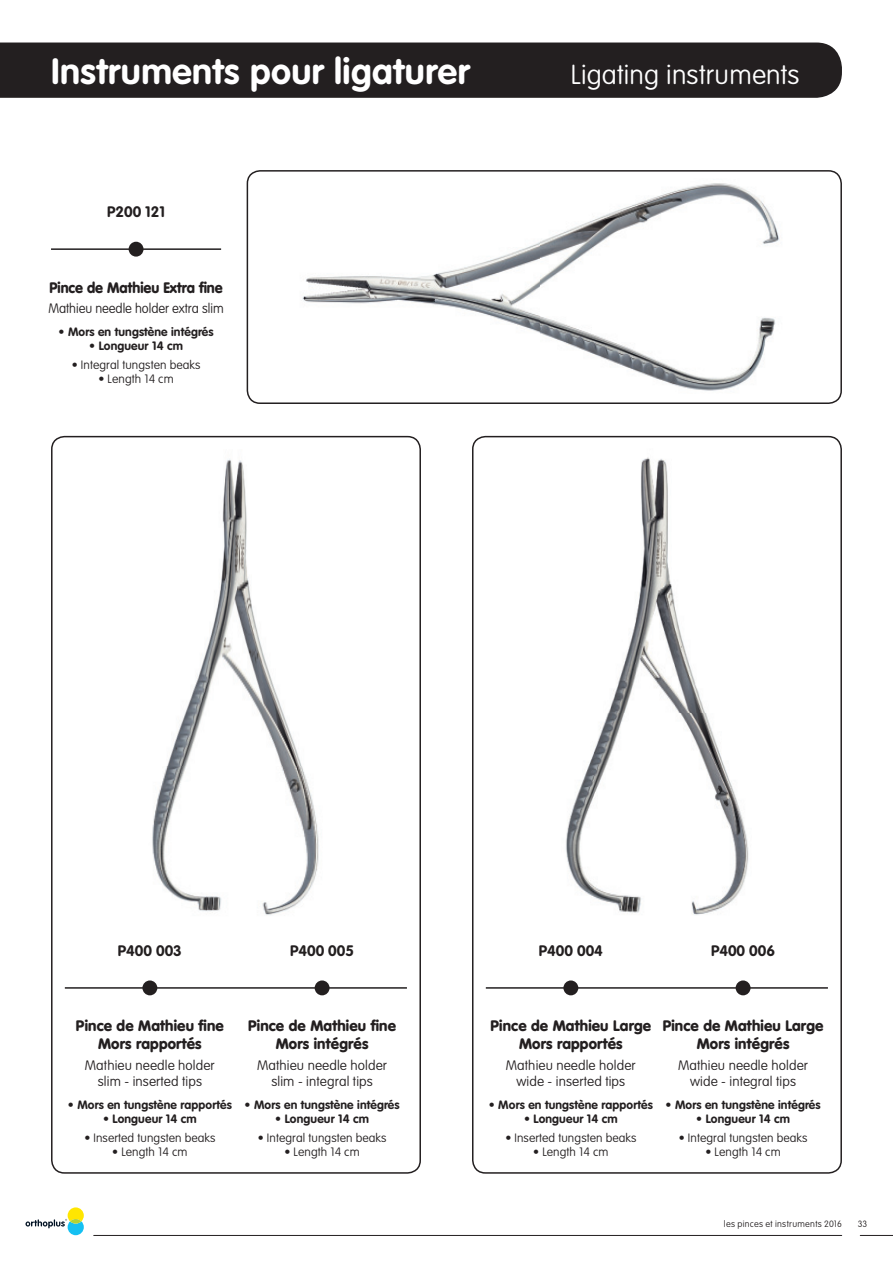
<style>
.page{position:relative;width:893px;height:1263px;background:#fff}
.page>*{position:absolute;margin:0;border:0;box-sizing:border-box;transform-origin:0 0}
.t1{font:700 36px "VAG Rounded LT Pro";letter-spacing:.01em;color:#fff}
.t2{font:100 27px "VAG Rounded LT Pro";letter-spacing:.01em;color:#fff}
.t3{font:900 15px/18px "VAG Rounded LT Pro";letter-spacing:.01em;color:#231f20;text-align:center}
.t4{font:700 15px "VAG Rounded LT Pro";color:#231f20}
.t5{font:900 15px "VAG Rounded LT Pro";letter-spacing:.01em;color:#231f20;scale:.95 1}
.t6{font:100 13.5px/16.2px "VAG Rounded LT Pro";letter-spacing:.01em;color:#231f20;text-align:center}
.t7{font:100 13.5px "VAG Rounded LT Pro";letter-spacing:.01em;color:#231f20;scale:.95 1}
.t8{font:700 12px "VAG Rounded LT Pro";letter-spacing:.01em;color:#231f20}
.t9{font:100 12px "VAG Rounded LT Pro";letter-spacing:.01em;color:#231f20}
.t10{font:100 9px "VAG Rounded LT Pro";letter-spacing:.035em;color:#231f20}
.s1{font-weight:100}
</style>
<div class="page">
<svg style="left:26px;top:1207px;width:58px;height:28px"></svg>
<hr style="left:94px;top:1235px;width:748px;height:1px;background:#231f20">
<hr style="left:860px;top:1235px;width:33px;height:1px;background:#231f20">
<div style="left:0;top:43px;width:842px;height:55px;background:#231f20"></div>
<hr style="left:51px;top:248px;width:170px;height:2px;background:#231f20">
<div style="left:129px;top:242px;width:15px;height:15px;background:#231f20;border-radius:50%"></div>
<img style="left:302px;top:183px;width:478px;height:208px">
<div style="left:247px;top:170px;width:595px;height:234px;border:2px solid #231f20;border-radius:13px"></div>
<img style="left:152px;top:459px;width:167px;height:456px">
<div style="left:51px;top:436px;width:370px;height:738px;border:2px solid #231f20;border-radius:13px"></div>
<img style="left:566px;top:457px;width:183px;height:458px">
<div style="left:472px;top:436px;width:370px;height:738px;border:2px solid #231f20;border-radius:13px"></div>
<hr style="left:65px;top:987px;width:342px;height:2px;background:#231f20">
<div style="left:142px;top:980px;width:15px;height:15px;background:#231f20;border-radius:50%"></div>
<div style="left:315px;top:980px;width:15px;height:15px;background:#231f20;border-radius:50%"></div>
<hr style="left:486px;top:987px;width:342px;height:2px;background:#231f20">
<div style="left:563px;top:980px;width:15px;height:15px;background:#231f20;border-radius:50%"></div>
<div style="left:736px;top:980px;width:14px;height:15px;background:#231f20;border-radius:50%"></div>
<h1 class="t1" style="left:51px;top:56px;width:420px">Instruments pour ligaturer</h1>
<p class="t4" style="left:107px;top:206px;width:59px">P200 121</p>
<p class="t5" style="left:49px;top:281px;width:184px">Pince de Mathieu Extra fine</p>
<p class="t7" style="left:48px;top:303px;width:186px">Mathieu needle holder extra slim</p>
<p class="t8" style="left:59px;top:327px;width:157px">• Mors en tungstène intégrés</p>
<p class="t8" style="left:89px;top:341px;width:95px">• Longueur 14 cm</p>
<p class="t9" style="left:72px;top:360px;width:130px">• Integral tungsten beaks</p>
<p class="t9" style="left:98px;top:374px;width:77px">• Length 14 cm</p>
<h2 class="t2" style="left:571px;top:63px;width:230px">Ligating instruments</h2>
<p class="t4" style="left:118px;top:944px;width:66px">P400 003</p>
<p class="t4" style="left:290px;top:944px;width:66px">P400 005</p>
<p class="t3" style="left:76px;top:1018px;width:149px">Pince de Mathieu fine<br>Mors rapportés</p>
<p class="t6" style="left:85px;top:1058px;width:131px">Mathieu needle holder slim - inserted tips</p>
<p class="t8" style="left:68px;top:1099px;width:166px">• Mors en tungstène rapportés</p>
<p class="t8" style="left:103px;top:1114px;width:95px">• Longueur 14 cm</p>
<p class="t9" style="left:84px;top:1133px;width:133px">• Inserted tungsten beaks</p>
<p class="t9" style="left:112px;top:1147px;width:77px">• Length 14 cm</p>
<p class="t3" style="left:248px;top:1018px;width:149px">Pince de Mathieu fine<br>Mors intégrés</p>
<p class="t6" style="left:257px;top:1058px;width:131px">Mathieu needle holder slim - integral tips</p>
<p class="t8" style="left:245px;top:1099px;width:157px">• Mors en tungstène intégrés</p>
<p class="t8" style="left:275px;top:1114px;width:95px">• Longueur 14 cm</p>
<p class="t9" style="left:258px;top:1133px;width:130px">• Integral tungsten beaks</p>
<p class="t9" style="left:284px;top:1147px;width:77px">• Length 14 cm</p>
<p class="t4" style="left:539px;top:944px;width:66px">P400 004</p>
<p class="t4" style="left:711px;top:944px;width:66px">P400 006</p>
<p class="t3" style="left:490px;top:1018px;width:162px">Pince de Mathieu Large<br>Mors rapportés</p>
<p class="t6" style="left:506px;top:1058px;width:131px">Mathieu needle holder wide - inserted tips</p>
<p class="t8" style="left:489px;top:1099px;width:166px">• Mors en tungstène rapportés</p>
<p class="t8" style="left:524px;top:1114px;width:95px">• Longueur 14 cm</p>
<p class="t9" style="left:505px;top:1133px;width:133px">• Inserted tungsten beaks</p>
<p class="t9" style="left:533px;top:1147px;width:77px">• Length 14 cm</p>
<p class="t3" style="left:663px;top:1018px;width:162px">Pince de Mathieu Large<br>Mors intégrés</p>
<p class="t6" style="left:678px;top:1058px;width:131px">Mathieu needle holder wide - integral tips</p>
<p class="t8" style="left:666px;top:1099px;width:157px"><span class="s1">•</span> Mors en tungstène intégrés</p>
<p class="t8" style="left:696px;top:1114px;width:95px">• Longueur 14 cm</p>
<p class="t9" style="left:679px;top:1133px;width:130px">• Integral tungsten beaks</p>
<p class="t9" style="left:705px;top:1147px;width:77px">• Length 14 cm</p>
<p class="t10" style="left:724px;top:1220px;width:120px">les pinces et instruments 2016</p>
<p class="t10" style="left:858px;top:1220px;width:11px">33</p>
</div>
